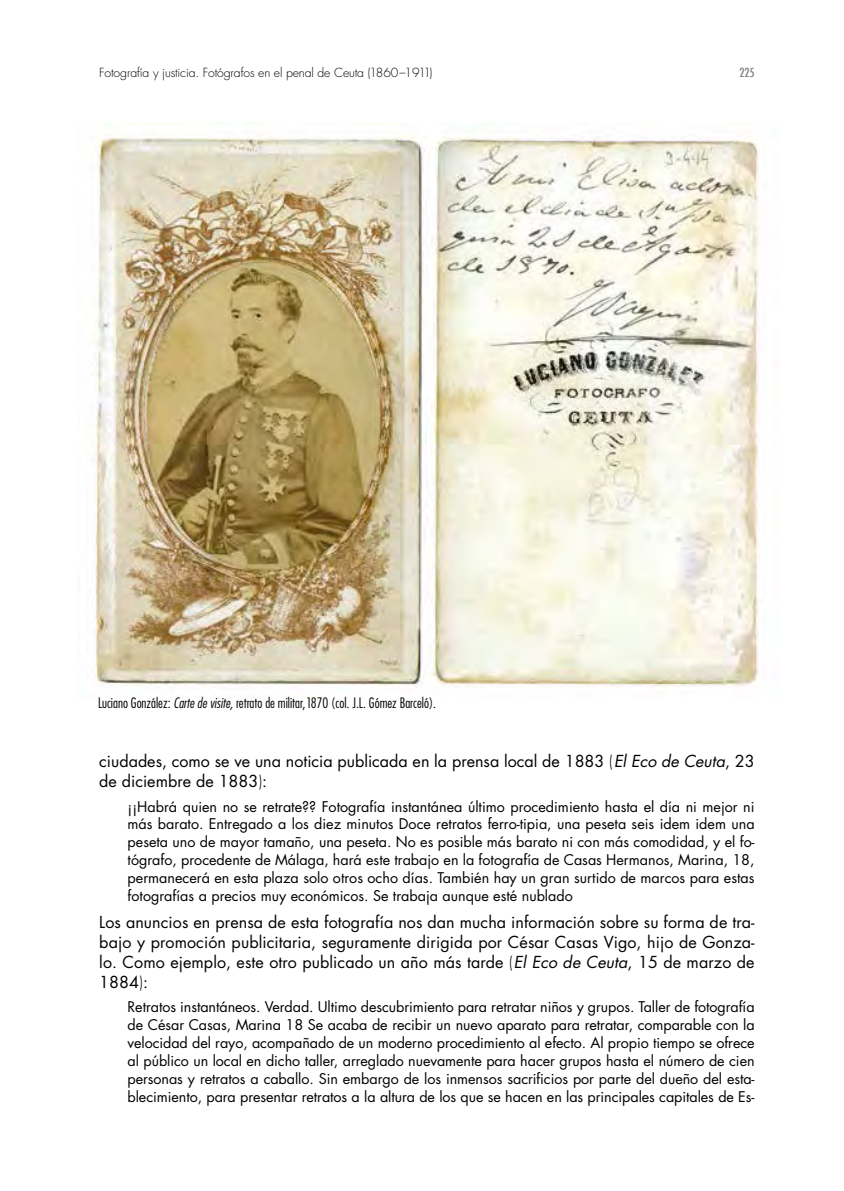
<style>
.page{position:relative;width:844px;height:1191px;background:#fff}
.page>*{position:absolute;margin:0;border:0;box-sizing:border-box;transform-origin:0 0}
.t1{font:16.1px/19.9px "Futura";color:#000}
.t2{font:14.35px/17.8px "Futura";color:#000;text-align:justify}
.t3{font:300 condensed 14px "Futura";color:#000}
.t4{font:300 12.25px "Futura";letter-spacing:-.01em;color:#000}
.t5{font:500 condensed 12.25px "Futura";color:#7e7f81}
.s1{font-style:italic}
.s2{font-weight:300}
</style>
<div class="page">
<img style="left:92px;top:122px;width:668px;height:566px">
<p class="t4" style="left:99px;top:64px;width:334px">Fotografía y justicia. Fotógrafos en el penal de Ceuta (1860–1911)</p>
<p class="t5" style="left:739px;top:64px;width:17px">225</p>
<p class="t3" style="left:98px;top:694px;width:339px">Luciano González: <span class="s1">Carte de visite,</span> retrato de militar, 1870 (col. J.L. Gómez Barceló).</p>
<p class="t1" style="left:99px;top:750px;width:656px">ciudades, como se ve una noticia publicada en la prensa local de 1883 <span class="s2">(</span><span class="s1">El Eco de Ceuta</span>, 23 de diciembre de 1883<span class="s2">)</span>:</p>
<p class="t2" style="left:127px;top:797px;width:628px">¡¡Habrá quien no se retrate?? Fotografía instantánea último procedimiento hasta el día ni mejor ni más barato. Entregado a los diez minutos Doce retratos ferro-tipia, una peseta seis idem idem una peseta uno de mayor tamaño, una peseta. No es posible más barato ni con más comodidad, y el fo&shy;tógrafo, procedente de Málaga, hará este trabajo en la fotografía de Casas Hermanos, Marina, 18, permanecerá en esta plaza solo otros ocho días. También hay un gran surtido de marcos para estas fotografías a precios muy económicos. Se trabaja aunque esté nublado</p>
<p class="t1" style="left:99px;top:911px;width:656px;text-align:justify">Los anuncios en prensa de esta fotografía nos dan mucha información sobre su forma de tra&shy;bajo y promoción publicitaria, seguramente dirigida por César Casas Vigo, hijo de Gonza&shy;lo. Como ejemplo, este otro publicado un año más tarde <span class="s2">(</span><span class="s1">El Eco de Ceuta</span>, 15 de marzo de 1884<span class="s2">)</span>:</p>
<p class="t2" style="left:127px;top:998px;width:628px">Retratos instantáneos. Verdad. Ultimo descubrimiento para retratar niños y grupos. Taller de fotografía de César Casas, Marina 18 Se acaba de recibir un nuevo aparato para retratar, comparable con la velocidad del rayo, acompañado de un moderno procedimiento al efecto. Al propio tiempo se ofrece al público un local en dicho taller, arreglado nuevamente para hacer grupos hasta el número de cien personas y retratos a caballo. Sin embargo de los inmensos sacrificios por parte del dueño del esta&shy;blecimiento, para presentar retratos a la altura de los que se hacen en las principales capitales de Es-</p>
</div>
